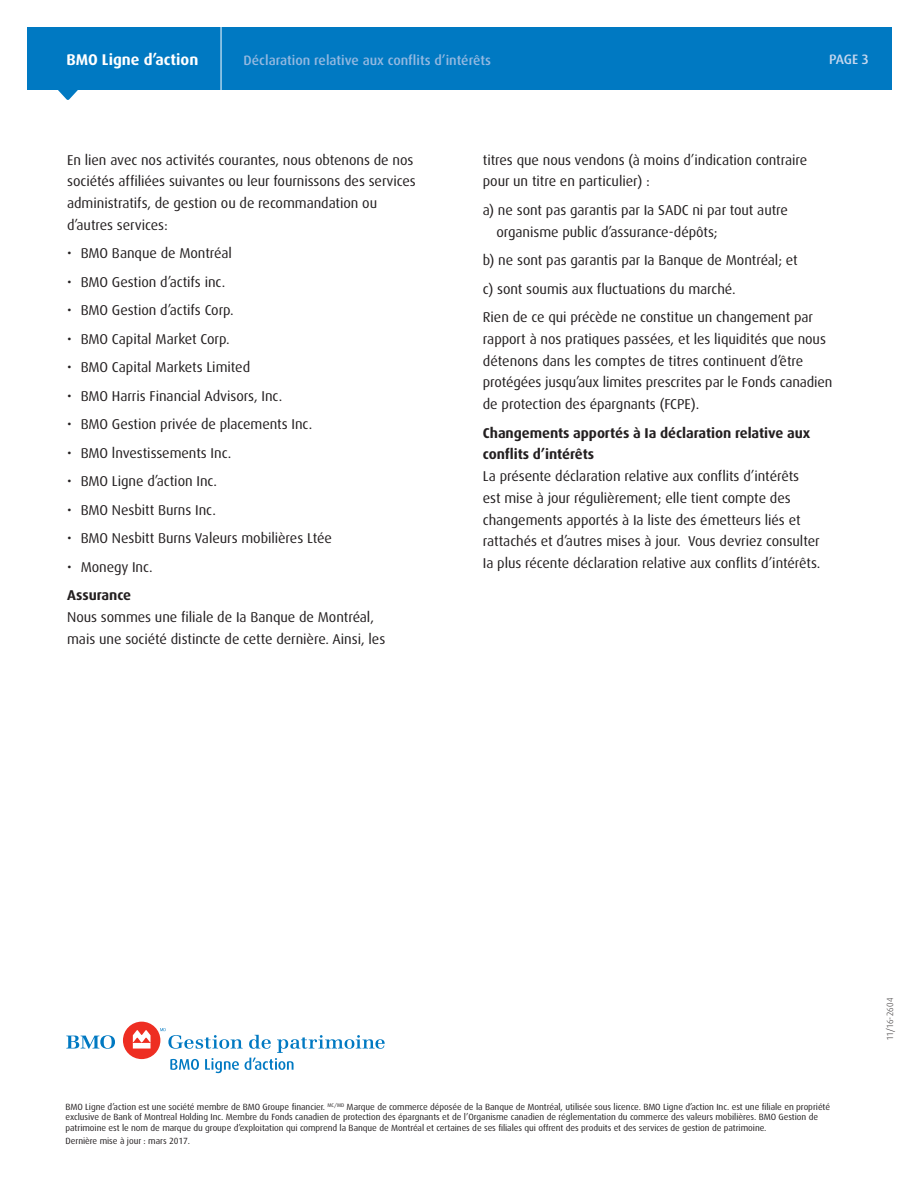
<style>
.page{position:relative;width:918px;height:1188px;background:#fff}
.page>*{position:absolute;margin:0;border:0;box-sizing:border-box;transform-origin:0 0}
.Legal_entity_text{font:700 15.6px "Dax Pro";color:#fff}
.Body{font:14.25px/21.8px "Dax Pro";letter-spacing:-.005em;color:#231f20}
.Heading_level_2{font:700 14.25px/21.8px "Dax Pro";letter-spacing:-.005em;color:#231f20}
.Legal_entity_text-2{font:500 13.65px "Dax Pro";color:#94b9e1}
.Legal_entity_text-3{font:500 13.65px "Dax Pro";color:#c6d8ef}
.Disclaimer{font:9px/10.5px "Dax";letter-spacing:-.005em;color:#231f20}
.Body_Copy{font:300 9px "Dax Pro";letter-spacing:.025em;color:#231f20}
</style>
<div class="page">
<div style="left:27px;top:28px;width:865px;height:62px;background:#0079c2"></div>
<svg style="left:58px;top:90px;width:20px;height:10px"></svg>
<hr style="left:221px;top:15px;width:1px;height:81px;background:#fff">
<div style="left:123px;top:1022px;width:37px;height:37px;background:#ee2e22;border-radius:50%"></div>
<svg style="left:133px;top:1030px;width:18px;height:19px"></svg>
<svg style="left:66px;top:1035px;width:49px;height:14px"></svg>
<svg style="left:160px;top:1028px;width:225px;height:45px"></svg>
<p class="Legal_entity_text" style="left:66px;top:50px;width:134px">BMO Ligne d’action</p>
<p class="Legal_entity_text-2" style="left:244px;top:52px;width:249px">Déclaration relative aux conflits d’intérêts</p>
<p class="Legal_entity_text-3" style="left:829px;top:51px;width:41px">PAGE 3</p>
<p class="Body" style="left:67px;top:149px;width:350px">En lien avec nos activités courantes, nous obtenons de nos sociétés affiliées suivantes ou leur fournissons des services administratifs, de gestion ou de recommandation ou d’autres services:</p>
<p class="Body" style="left:67px;top:243px;width:166px">• BMO Banque de Montréal</p>
<p class="Body" style="left:67px;top:271px;width:160px">• BMO Gestion d’actifs inc.</p>
<p class="Body" style="left:67px;top:300px;width:168px">• BMO Gestion d’actifs Corp.</p>
<p class="Body" style="left:67px;top:328px;width:164px">• BMO Capital Market Corp.</p>
<p class="Body" style="left:67px;top:357px;width:184px">• BMO Capital Markets Limited</p>
<p class="Body" style="left:67px;top:385px;width:217px">• BMO Harris Financial Advisors, Inc.</p>
<p class="Body" style="left:67px;top:414px;width:247px">• BMO Gestion privée de placements Inc.</p>
<p class="Body" style="left:67px;top:442px;width:166px">• BMO lnvestissements Inc.</p>
<p class="Body" style="left:67px;top:471px;width:152px">• BMO Ligne d’action Inc.</p>
<p class="Body" style="left:67px;top:499px;width:150px">• BMO Nesbitt Burns Inc.</p>
<p class="Body" style="left:67px;top:528px;width:266px">• BMO Nesbitt Burns Valeurs mobilières Ltée</p>
<p class="Body" style="left:67px;top:556px;width:87px">• Monegy Inc.</p>
<p class="Heading_level_2" style="left:67px;top:585px;width:66px">Assurance</p>
<p class="Body" style="left:67px;top:606px;width:320px">Nous sommes une filiale de Ia Banque de Montréal, mais une société distincte de cette dernière. Ainsi, les</p>
<p class="Body" style="left:483px;top:149px;width:326px">titres que nous vendons (à moins d’indication contraire pour un titre en particulier) :</p>
<p class="Body" style="left:496px;top:199px;width:293px;text-indent:-13px">a) ne sont pas garantis par Ia SADC ni par tout autre organisme public d’assurance-dépôts;</p>
<p class="Body" style="left:483px;top:249px;width:316px">b) ne sont pas garantis par Ia Banque de Montréal; et</p>
<p class="Body" style="left:483px;top:278px;width:254px">c) sont soumis aux fluctuations du marché.</p>
<p class="Body" style="left:483px;top:306px;width:351px">Rien de ce qui précède ne constitue un changement par rapport à nos pratiques passées, et les liquidités que nous détenons dans les comptes de titres continuent d’être protégées jusqu’aux limites prescrites par le Fonds canadien de protection des épargnants (FCPE).</p>
<p class="Heading_level_2" style="left:483px;top:422px;width:329px">Changements apportés à Ia déclaration relative aux conflits d’intérêts</p>
<p class="Body" style="left:483px;top:465px;width:339px">La présente déclaration relative aux conflits d’intérêts<br>est mise à jour régulièrement; elle tient compte des changements apportés à Ia liste des émetteurs liés et rattachés et d’autres mises à jour. Vous devriez consulter Ia plus récente déclaration relative aux conflits d’intérêts.</p>
<p class="Disclaimer" style="left:66px;top:1102px;width:766px">BMO Ligne d’action est une société membre de BMO Groupe financier. <sup>MC/MD</sup> Marque de commerce déposée de la Banque de Montréal, utilisée sous licence. BMO Ligne d’action Inc. est une filiale en propriété exclusive de Bank of Montreal Holding Inc. Membre du Fonds canadien de protection des épargnants et de l’Organisme canadien de réglementation du commerce des valeurs mobilières. BMO Gestion de patrimoine est le nom de marque du groupe d’exploitation qui comprend la Banque de Montréal et certaines de ses filiales qui offrent des produits et des services de gestion de patrimoine.</p>
<p class="Disclaimer" style="left:66px;top:1135px;width:126px">Dernière mise à jour : mars 2017.</p>
<p class="Body_Copy" style="left:884px;top:1040px;width:43px;rotate:-90deg">11/16-2604</p>
</div>
